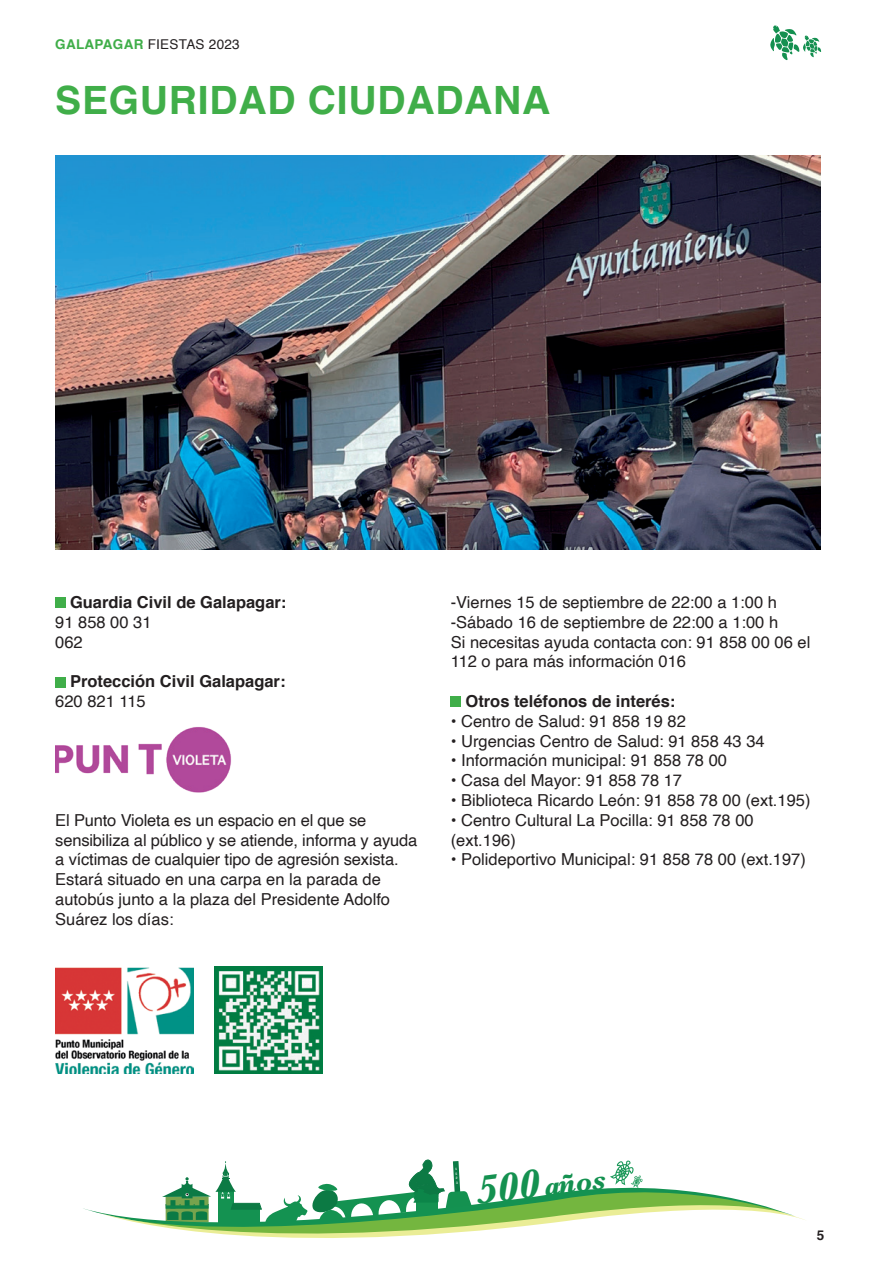
<style>
.page{position:relative;width:893px;height:1263px;background:#fff}
.page>*{position:absolute;margin:0;border:0;box-sizing:border-box;transform-origin:0 0}
.t1{font:700 39px "Helvetica";letter-spacing:.02em;color:#40ae49}
.t2{font:italic 700 29.25px "Baskerville";color:#149150}
.t3{font:16.5px/19.8px "Helvetica";color:#231f20}
.t4{font:700 16.5px "Helvetica";color:#231f20}
.t5{font:13.5px "Helvetica";letter-spacing:.02em;color:#231f20}
.t6{font:700 13.5px "Helvetica";color:#231f20}
.t7{font:700 3.15px/4.7px "Agrandir Text";color:#deefe4;text-align:justify}
.s1{font-weight:700;color:#40ae49}
.s2{font-size:41.1px}
</style>
<div class="page">
<svg style="left:99px;top:1159px;width:706px;height:79px"></svg>
<svg style="left:770px;top:25px;width:51px;height:36px"></svg>
<div style="left:55px;top:598px;width:10px;height:10px;background:#40ae49"></div>
<div style="left:55px;top:677px;width:10px;height:10px;background:#40ae49"></div>
<div style="left:451px;top:697px;width:10px;height:10px;background:#40ae49"></div>
<img style="left:55px;top:727px;width:177px;height:66px">
<img style="left:55px;top:967px;width:138px;height:107px">
<img style="left:214px;top:966px;width:108px;height:108px">
<img style="left:55px;top:155px;width:766px;height:394px">
<p class="t5" style="left:55px;top:34px;width:186px"><span class="s1">GALAPAGAR</span> FIESTAS 2023</p>
<p class="t1" style="left:55px;top:69px;width:496px">SEGURIDAD CIUDADANA</p>
<p class="t4" style="left:70px;top:589px;width:218px">Guardia Civil de Galapagar:</p>
<p class="t3" style="left:55px;top:612px;width:98px">91 858 00 31<br>062</p>
<p class="t4" style="left:70px;top:668px;width:217px">Protección Civil Galapagar:</p>
<p class="t3" style="left:55px;top:692px;width:92px">620 821 115</p>
<p class="t3" style="left:55px;top:810px;width:364px">El Punto Violeta es un espacio en el que se sensibiliza al público y se atiende, informa y ayuda a víctimas de cualquier tipo de agresión sexista.</p>
<p class="t3" style="left:55px;top:870px;width:336px">Estará situado en una carpa en la parada de autobús junto a la plaza del Presidente Adolfo<br>Suárez los días:</p>
<p class="t3" style="left:451px;top:593px;width:328px">-Viernes 15 de septiembre de 22:00 a 1:00 h</p>
<p class="t3" style="left:451px;top:612px;width:329px">-Sábado 16 de septiembre de 22:00 a 1:00 h</p>
<p class="t3" style="left:451px;top:632px;width:361px">Si necesitas ayuda contacta con: 91 858 00 06 el<br>112 o para más información 016</p>
<p class="t4" style="left:465px;top:688px;width:211px">Otros teléfonos de interés:</p>
<p class="t3" style="left:451px;top:711px;width:237px">• Centro de Salud: 91 858 19 82</p>
<p class="t3" style="left:451px;top:731px;width:315px">• Urgencias Centro de Salud: 91 858 43 34</p>
<p class="t3" style="left:451px;top:751px;width:278px">• Información municipal: 91 858 78 00</p>
<p class="t3" style="left:451px;top:771px;width:233px">• Casa del Mayor: 91 858 78 17</p>
<p class="t3" style="left:451px;top:791px;width:361px">• Biblioteca Ricardo León: 91 858 78 00 (ext.195)</p>
<p class="t3" style="left:451px;top:810px;width:304px">• Centro Cultural La Pocilla: 91 858 78 00 (ext.196)</p>
<p class="t3" style="left:451px;top:850px;width:357px">• Polideportivo Municipal: 91 858 78 00 (ext.197)</p>
<p class="t7" style="left:455px;top:1167px;width:3px;rotate:-3deg">1<br>5<br>2<br>3</p>
<h2 class="t2" style="left:473px;top:1174px;width:132px;rotate:-7deg"><span class="s2">500</span>años</h2>
<p class="t6" style="left:817px;top:1224px;width:9px">5</p>
</div>
